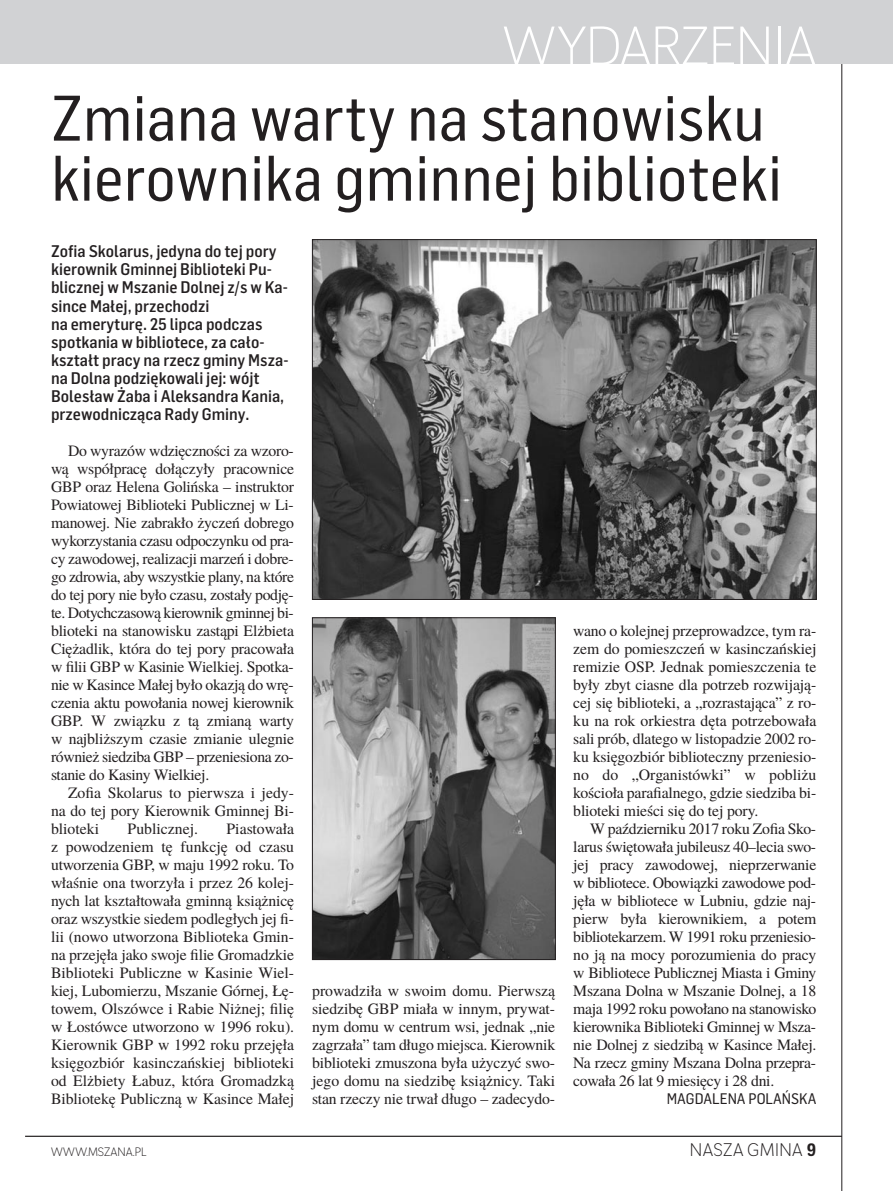
<style>
.page{position:relative;width:893px;height:1191px;background:#fff}
.page>*{position:absolute;margin:0;border:0;box-sizing:border-box;transform-origin:0 0}
.t1{font:63px/60px "Flama Semicondensed Basic";color:#231f20}
.t2{font:54px "Negotiate Lt";color:#fff}
.t3{font:18px "Negotiate Lt";letter-spacing:.025em;color:#231f20}
.t4{font:500 16.5px/18px "Flama Semicondensed";color:#231f20}
.t5{font:15.75px/18px "Te X Gyre Termes";letter-spacing:-.01em;color:#231f20;text-align:justify}
.t6{font:15px "Flama Semicondensed Basic";color:#231f20}
.t7{font:12px "Negotiate Lt";color:#231f20}
.s1{font-family:"Negotiate Rg";font-weight:700}
</style>
<div class="page">
<hr style="left:25px;top:1135px;width:817px;height:1px;background:#231f20">
<hr style="left:841px;top:0;width:1px;height:1191px;background:#231f20">
<div style="left:0;top:0;width:893px;height:64px;background:#d1d2d4"></div>
<img style="left:314px;top:241px;width:500px;height:356px">
<img style="left:314px;top:619px;width:239px;height:338px">
<div style="left:312px;top:617px;width:243px;height:342px;border:1px solid #231f20"></div>
<h2 class="t2" style="left:503px;top:15px;width:315px">WYDARZENIA</h2>
<h1 class="t1" style="left:51px;top:94px;width:732px">Zmiana warty na stanowisku kierownika gminnej biblioteki</h1>
<p class="t4" style="left:51px;top:244px;width:239px">Zo fia Sko la rus, je dy na do tej po ry kie row nik Gmin nej Bi blio te ki Pu - blicz nej w Msza nie Dol nej z/s w Ka - sin ce Ma łej, prze cho dzi<br>na eme ry tu rę. 25 lip ca pod czas spo tka nia w bi blio te ce, za ca ło - kształt pra cy na rzecz gmi ny Msza - na Dol na po dzię ko wa li jej: wójt<br>Bo le sław Ża ba i Alek san dra Ka nia, prze wod ni czą ca Ra dy Gmi ny.</p>
<p class="t5" style="left:51px;top:443px;width:245px;text-indent:17px">Do wy ra zów wdzięcz no ści za wzo ro - wą współ pra cę do łą czy ły pra cow ni ce GBP oraz He le na Go liń ska – in struk tor Po wia to wej Bi blio te ki Pu blicz nej w Li - ma no wej. Nie za bra kło ży czeń do bre go wy ko rzy sta nia cza su od po czyn ku od pra - cy za wo do wej, re ali za cji ma rzeń i do bre - go zdro wia, aby wszyst kie pla ny, na któ re do tej po ry nie by ło cza su, zo sta ły pod ję - te. Do tych cza so wą kie row nik gmin nej bi - blio te ki na sta no wi sku za stą pi Elżbie ta Cię ża dlik, któ ra do tej po ry pra co wa ła w fi lii GBP w Ka si nie Wiel kiej. Spo tka - nie w Ka sin ce Ma łej by ło oka zją do wrę - cze nia ak tu po wo ła nia no wej kie row nik GBP. W związ ku z tą zmia ną war ty w naj bli ższym cza sie zmia nie ule gnie rów nież sie dzi ba GBP – prze nie sio na zo - sta nie do Ka si ny Wiel kiej.</p>
<p class="t5" style="left:51px;top:785px;width:244px;text-indent:17px">Zo fia Sko la rus to pierw sza i je dy - na do tej po ry Kie row nik Gmin nej Bi - blio te ki</p>
<p class="t5" style="left:51px;top:821px;width:245px;text-indent:175px">Pia sto wa ła z po wo dze niem tę funk cję od cza su utwo rze nia GBP, w ma ju 1992 ro ku. To wła śnie ona two rzy ła i przez 26 ko lej - nych lat kształ to wa ła gmin ną ksią żni cę oraz wszyst kie sie dem pod le głych jej fi - lii (no wo utwo rzo na Bi blio te ka Gmin - na prze ję ła ja ko swo je fi lie Gro madz kie Bi blio te ki Pu blicz ne w Ka si nie Wiel - kiej, Lu bo mie rzu, Msza nie Gór nej, Łę - to wem, Ol szów ce i Ra bie Ni żnej; fi lię w Ło stów ce utwo rzo no w 1996 ro ku).<br>Kie row nik GBP w 1992 ro ku prze ję ła księ go zbiór ka sin czań skiej bi blio te ki od Elżbie ty Ła buz, któ ra Gro madz ką Bi blio te kę Pu blicz ną w Ka sin ce Ma łej</p>
<p class="t5" style="left:128px;top:821px;width:72px">Pu blicz nej.</p>
<p class="t5" style="left:312px;top:983px;width:245px">pro wa dzi ła w swo im do mu. Pierw szą sie dzi bę GBP mia ła w in nym, pry wat - nym do mu w cen trum wsi, jed nak „nie za grza ła” tam dłu go miej sca. Kie row nik bi blio te ki zmu szo na by ła uży czyć swo - je go do mu na sie dzi bę ksią żni cy. Ta ki stan rze czy nie trwał dłu go – za de cy do -</p>
<p class="t5" style="left:573px;top:623px;width:245px">wa no o ko lej nej prze pro wadz ce, tym ra - zem do po miesz czeń w ka sin czań skiej re mi zie OSP. Jed nak po miesz cze nia te by ły zbyt cia sne dla po trzeb roz wi ja ją - cej się bi blio te ki, a „roz ra sta ją ca” z ro - ku na rok or kie stra dę ta po trze bo wa ła sa li prób, dla te go w li sto pa dzie 2002 ro - ku księ go zbiór bi blio tecz ny prze nie sio - no do „Or ga ni stów ki” w po bli żu ko ścio ła pa ra fial ne go, gdzie sie dzi ba bi - blio te ki mie ści się do tej po ry.</p>
<p class="t5" style="left:573px;top:821px;width:245px;text-indent:17px">W paź dzier ni ku 2017 ro ku Zo fia Sko - la rus świę to wa ła ju bi le usz 40–le cia swo - jej pra cy za wo do wej, nie prze rwa nie w bi blio te ce. Obo wiąz ki za wo do we pod - ję ła w bi blio te ce w Lub niu, gdzie naj - pierw by ła kie row ni kiem, a po tem bi blio te ka rzem. W 1991 ro ku prze nie sio - no ją na mo cy po ro zu mie nia do pra cy w Bi blio te ce Pu blicz nej Mia sta i Gmi ny Msza na Dol na w Msza nie Dol nej, a 18 ma ja 1992 ro ku po wo ła no na sta no wi sko kie row ni ka Bi blio te ki Gmin nej w Msza - nie Dol nej z sie dzi bą w Ka sin ce Ma łej.<br>Na rzecz gmi ny Msza na Dol na prze pra - co wa ła 26 lat 9 mie się cy i 28 dni.</p>
<p class="t6" style="left:667px;top:1093px;width:151px">MAG DA LE NA PO LAŃ SKA</p>
<p class="t7" style="left:51px;top:1144px;width:97px">WWW.MSZANA.PL</p>
<p class="t3" style="left:690px;top:1138px;width:128px">NASZA GMINA <span class="s1">9</span></p>
</div>
